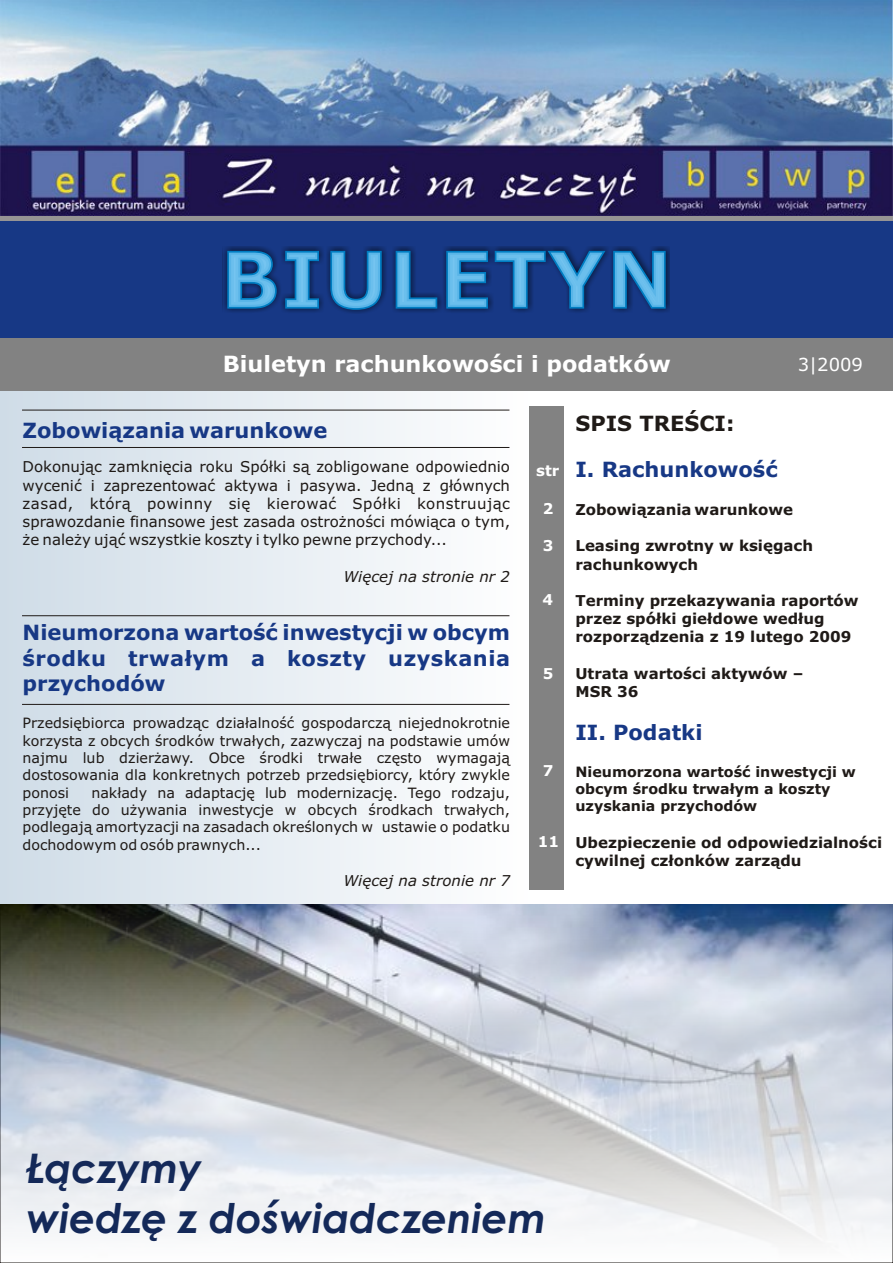
<style>
.page{position:relative;width:893px;height:1263px;background:#fff}
.page>*{position:absolute;margin:0;border:0;box-sizing:border-box;transform-origin:0 0}
.t1{font:italic 700 40.8px/50.1px "Century Gothic";color:#142959}
.t2{font:700 22.35px "Verdana";color:#fff}
.t3{font:700 21px/25.5px "Verdana";color:#173885;text-align:justify}
.t4{font:700 21px "Verdana";color:#1f1a17}
.t5{font:18px "Verdana";color:#fff}
.t6{font:15px/18.3px "Verdana";color:#1f1a17;text-align:justify}
.t7{font:700 15px/18.3px "Verdana";color:#1f1a17}
.t8{font:italic 15px "Verdana";color:#1f1a17}
.t9{font:700 15px "Verdana";color:#fff}
.t10{font:14.25px/17.2px "Verdana";color:#1f1a17;text-align:justify}
.t11{font:700 14.25px/17.2px "Verdana";color:#1f1a17}
</style>
<div class="page">
<img style="left:0;top:0;width:893px;height:216px">
<div style="left:0;top:221px;width:531px;height:1042px;background:linear-gradient(to right,#cfdce7,#fefefe)"></div>
<div style="left:0;top:221px;width:893px;height:119px;background:#173885"></div>
<div style="left:223px;top:246px;width:447px;height:68px;background:#1f1a17;opacity:.69"></div>
<svg style="left:227px;top:251px;width:439px;height:59px"></svg>
<div style="left:529px;top:406px;width:35px;height:483px;background:#828282"></div>
<div style="left:0;top:216px;width:893px;height:5px;background:#969494"></div>
<div style="left:0;top:338px;width:893px;height:53px;background:#828282"></div>
<hr style="left:22px;top:410px;width:487px;height:1px;background:#1f1a17">
<hr style="left:22px;top:447px;width:487px;height:1px;background:#1f1a17">
<hr style="left:22px;top:615px;width:487px;height:1px;background:#1f1a17">
<hr style="left:22px;top:704px;width:487px;height:1px;background:#1f1a17">
<svg style="left:0;top:903px;width:893px;height:360px"></svg>
<h2 class="t2" style="left:223px;top:355px;width:449px">Biuletyn rachunkowoœci i podatków</h2>
<p class="t5" style="left:798px;top:357px;width:67px">3|2009</p>
<h3 class="t3" style="left:23px;top:420px;width:306px">Zobowi¹zania warunkowe</h3>
<p class="t6" style="left:23px;top:459px;width:489px">Dokonuj¹c zamkniêcia roku Spó³ki s¹ zobligowane odpowiednio wyceniæ i zaprezentowaæ aktywa i pasywa. Jedn¹ z g³ównych zasad, któr¹ powinny siê kierowaæ Spó³ki konstruuj¹c sprawozdanie finansowe jest zasada ostro¿noœci mówi¹ca o tym, ¿e nale¿y uj¹æ wszystkie koszty i tylko pewne przychody...</p>
<p class="t8" style="left:343px;top:570px;width:168px">Wiêcej na stronie nr 2</p>
<h3 class="t3" style="left:23px;top:622px;width:489px">Nieumorzona wartoœæ inwestycji w obcym œrodku trwa³ym a koszty uzyskania przychodów</h3>
<p class="t10" style="left:23px;top:716px;width:489px">Przedsiêbiorca prowadz¹c dzia³alnoœæ gospodarcz¹ niejednokrotnie korzysta z obcych œrodków trwa³ych, zazwyczaj na podstawie umów najmu lub dzier¿awy. Obce œrodki trwa³e czêsto wymagaj¹ dostosowania dla konkretnych potrzeb przedsiêbiorcy, który zwykle ponosi</p>
<p class="t10" style="left:23px;top:785px;width:489px;text-indent:69px">nak³ady na adaptacjê lub modernizacjê. Tego rodzaju, przyjête do u¿ywania inwestycje w obcych œrodkach trwa³ych, podlegaj¹ amortyzacji na zasadach okreœlonych w ustawie o podatku dochodowym od osób prawnych...</p>
<p class="t8" style="left:343px;top:874px;width:168px">Wiêcej na stronie nr 7</p>
<p class="t9" style="left:536px;top:465px;width:25px">str</p>
<p class="t9" style="left:543px;top:503px;width:12px">2</p>
<p class="t9" style="left:543px;top:540px;width:12px">3</p>
<p class="t9" style="left:543px;top:594px;width:12px">4</p>
<p class="t9" style="left:543px;top:667px;width:12px">5</p>
<p class="t9" style="left:543px;top:764px;width:12px">7</p>
<p class="t9" style="left:538px;top:836px;width:23px">11</p>
<h3 class="t4" style="left:575px;top:415px;width:161px">SPIS TREŒCI:</h3>
<h3 class="t3" style="left:575px;top:458px;width:204px">I. Rachunkowoœæ</h3>
<p class="t7" style="left:575px;top:501px;width:219px">Zobowi¹zania warunkowe</p>
<p class="t7" style="left:575px;top:538px;width:239px">Leasing zwrotny w ksiêgach rachunkowych</p>
<p class="t7" style="left:575px;top:593px;width:285px">Terminy przekazywania raportów przez spó³ki gie³dowe wed³ug rozporz¹dzenia z 19 lutego 2009</p>
<p class="t7" style="left:575px;top:665px;width:229px">Utrata wartoœci aktywów –<br>MSR 36</p>
<h3 class="t3" style="left:575px;top:721px;width:129px">II. Podatki</h3>
<p class="t11" style="left:575px;top:764px;width:282px">Nieumorzona wartoœæ inwestycji w obcym œrodku trwa³ym a koszty uzyskania przychodów</p>
<p class="t7" style="left:575px;top:834px;width:308px">Ubezpieczenie od odpowiedzialnoœci cywilnej cz³onków zarz¹du</p>
<h1 class="t1" style="left:27px;top:1147px;width:521px">£¹czymy<br>wiedzê z doœwiadczeniem</h1>
</div>
